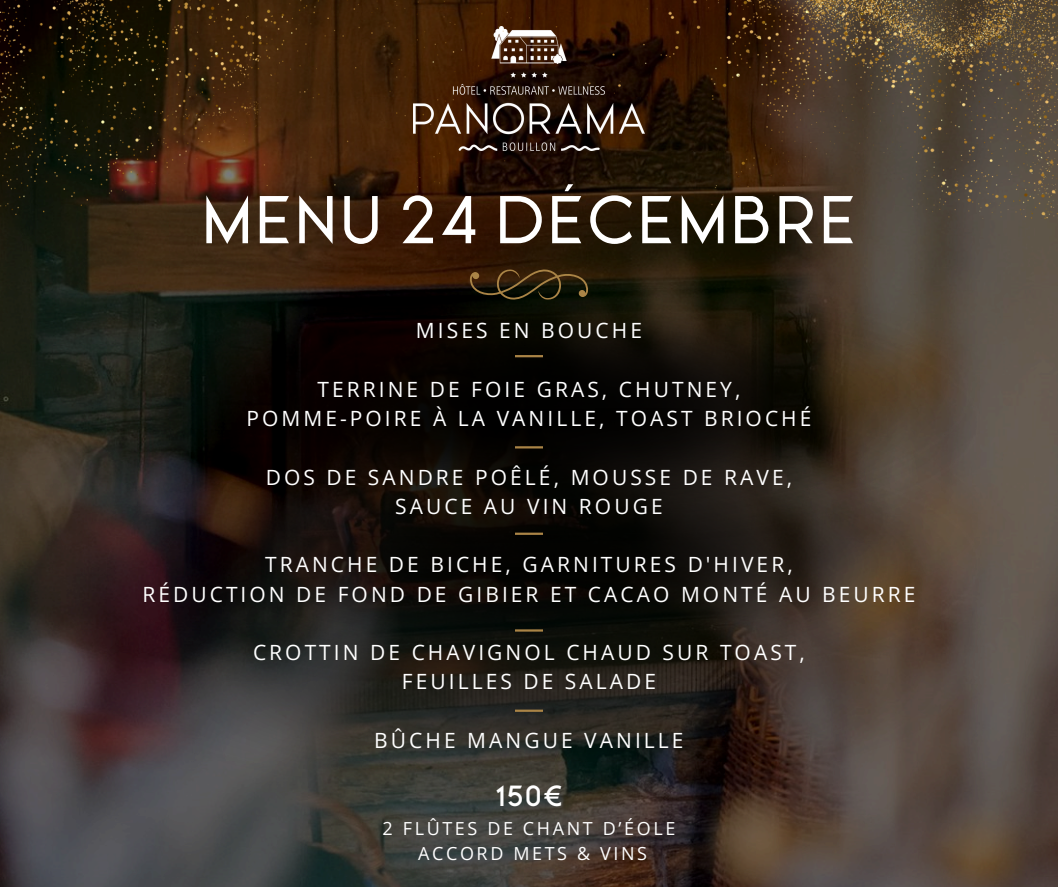
<style>
.page{position:relative;width:1058px;height:887px;background:#fff}
.page>*{position:absolute;margin:0;border:0;box-sizing:border-box;transform-origin:0 0}
.t1{font:69.45px "Slake";letter-spacing:.05em;color:#fff}
.t2{font:700 30px "Slake";color:#fff}
.t3{font:21px/29.2px "Open Sans";letter-spacing:.145em;color:#fff;text-align:center}
.t4{font:18px "Open Sans";letter-spacing:.145em;color:#fff}
</style>
<div class="page">
<img style="left:0;top:218px;width:1057px;height:668px">
<img style="left:79px;top:274px;width:900px;height:245px">
<img style="left:89px;top:302px;width:900px;height:244px">
<svg style="left:469px;top:268px;width:120px;height:33px;background:#32250f"></svg>
<img style="left:93px;top:396px;width:900px;height:245px">
<img style="left:79px;top:554px;width:900px;height:244px">
<hr style="left:515px;top:355px;width:28px;height:2px;background:#aa8446">
<hr style="left:515px;top:446px;width:28px;height:2px;background:#aa8446">
<hr style="left:515px;top:532px;width:28px;height:3px;background:#aa8446">
<hr style="left:515px;top:629px;width:28px;height:2px;background:#aa8446">
<img style="left:0;top:0;width:1057px;height:218px">
<hr style="left:515px;top:709px;width:28px;height:2px;background:#aa8446">
<p class="t1" style="left:202px;top:185px;width:655px">MENU 24 DÉCEMBRE</p>
<p class="t3" style="left:416px;top:315px;width:227px">MISES EN BOUCHE</p>
<p class="t3" style="left:246px;top:374px;width:566px">TERRINE DE FOIE GRAS, CHUTNEY,<br>POMME-POIRE À LA VANILLE, TOAST BRIOCHÉ</p>
<p class="t3" style="left:266px;top:462px;width:528px">DOS DE SANDRE POÊLÉ, MOUSSE DE RAVE,<br>SAUCE AU VIN ROUGE</p>
<h1 class="t3" style="left:142px;top:549px;width:774px">TRANCHE DE BICHE, GARNITURES D'HIVER,<br>RÉDUCTION DE FOND DE GIBIER ET CACAO MONTÉ AU BEURRE</h1>
<p class="t3" style="left:253px;top:637px;width:553px">CROTTIN DE CHAVIGNOL CHAUD SUR TOAST,<br>FEUILLES DE SALADE</p>
<p class="t3" style="left:374px;top:725px;width:311px">BÛCHE MANGUE VANILLE</p>
<h3 class="t2" style="left:495px;top:780px;width:69px">150€</h3>
<h3 class="t4" style="left:382px;top:815px;width:294px">2 FLÛTES DE CHANT D’ÉOLE</h3>
<h3 class="t4" style="left:418px;top:840px;width:230px">ACCORD METS &amp; VINS</h3>
</div>
